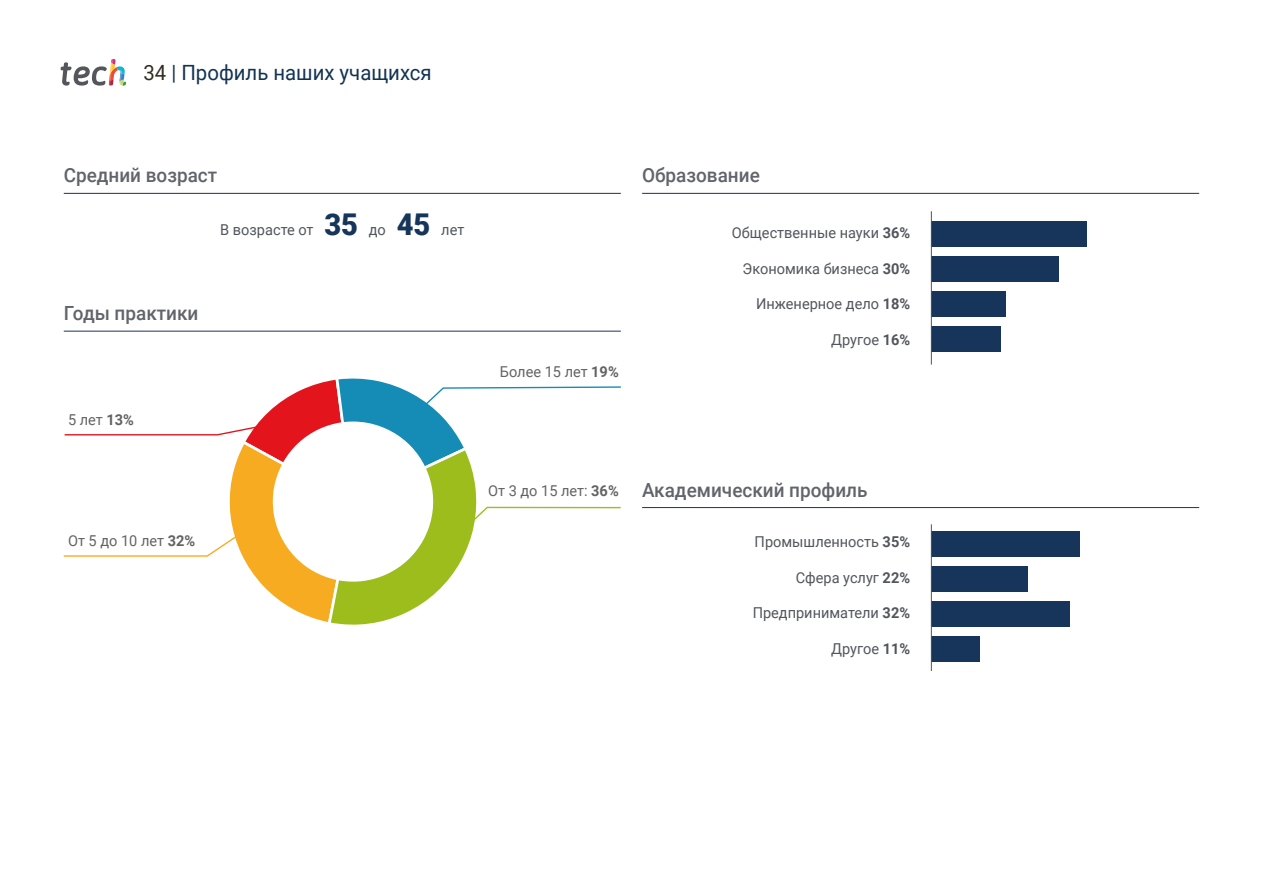
<style>
.page{position:relative;width:1263px;height:893px;background:#fff}
.page>*{position:absolute;margin:0;border:0;box-sizing:border-box;transform-origin:0 0}
.t1{font:21px "Roboto";color:#123352}
.t2{font:500 19.5px "Roboto";color:#61646a}
.t3{font:15px "Roboto";color:#52555b}
.t4{font:15px "Roboto";color:#636363}
.s1{color:#312e20}
.s2{font-weight:900;font-size:30px;color:#16355a}
.s3{font-weight:700}
</style>
<div class="page">
<hr style="left:64px;top:193px;width:557px;height:1px;background:#17355b">
<hr style="left:642px;top:193px;width:557px;height:1px;background:#17355b">
<div style="left:931px;top:222px;width:155px;height:25px;background:#17355b"></div>
<div style="left:931px;top:256px;width:128px;height:26px;background:#17355b"></div>
<div style="left:931px;top:291px;width:75px;height:26px;background:#17355b"></div>
<div style="left:931px;top:326px;width:70px;height:26px;background:#17355b"></div>
<hr style="left:931px;top:211px;width:1px;height:154px;background:#52555b">
<div style="left:931px;top:566px;width:97px;height:26px;background:#17355b"></div>
<hr style="left:642px;top:507px;width:557px;height:1px;background:#17355b">
<div style="left:931px;top:532px;width:149px;height:25px;background:#17355b"></div>
<div style="left:931px;top:601px;width:139px;height:26px;background:#17355b"></div>
<div style="left:931px;top:636px;width:48px;height:26px;background:#17355b"></div>
<hr style="left:931px;top:524px;width:1px;height:147px;background:#52555b">
<hr style="left:64px;top:331px;width:557px;height:1px;background:#17355b">
<svg style="left:64px;top:378px;width:557px;height:247px"></svg>
<svg style="left:61px;top:59px;width:65px;height:27px"></svg>
<h1 class="t1" style="left:144px;top:57px;width:290px"><span class="s1">34</span> | Профиль наших учащихся</h1>
<h2 class="t2" style="left:64px;top:161px;width:155px">Средний возраст</h2>
<h2 class="t2" style="left:642px;top:161px;width:119px">Образование</h2>
<p class="t3" style="left:220px;top:219px;width:245px">В возрасте от <span class="s2">35</span> до <span class="s2">45</span> лет</p>
<p class="t3" style="left:732px;top:222px;width:180px">Общественные науки <span class="s3">36%</span></p>
<p class="t3" style="left:743px;top:258px;width:169px">Экономика бизнеса <span class="s3">30%</span></p>
<p class="t3" style="left:756px;top:293px;width:156px">Инженерное дело <span class="s3">18%</span></p>
<p class="t3" style="left:831px;top:329px;width:80px">Другое <span class="s3">16%</span></p>
<h2 class="t2" style="left:64px;top:300px;width:136px">Годы практики</h2>
<p class="t4" style="left:68px;top:409px;width:67px">5 лет <span class="s3">13%</span></p>
<p class="t4" style="left:68px;top:530px;width:129px">От 5 до 10 лет <span class="s3">32%</span></p>
<p class="t4" style="left:500px;top:361px;width:120px">Более 15 лет <span class="s3">19%</span></p>
<p class="t4" style="left:488px;top:480px;width:132px">От 3 до 15 лет: <span class="s3">36%</span></p>
<h2 class="t2" style="left:642px;top:476px;width:227px">Академический профиль</h2>
<p class="t3" style="left:755px;top:531px;width:157px">Промышленность <span class="s3">35%</span></p>
<p class="t3" style="left:796px;top:567px;width:116px">Сфера услуг <span class="s3">22%</span></p>
<p class="t3" style="left:753px;top:602px;width:159px">Предприниматели <span class="s3">32%</span></p>
<p class="t3" style="left:831px;top:638px;width:80px">Другое <span class="s3">11%</span></p>
</div>
